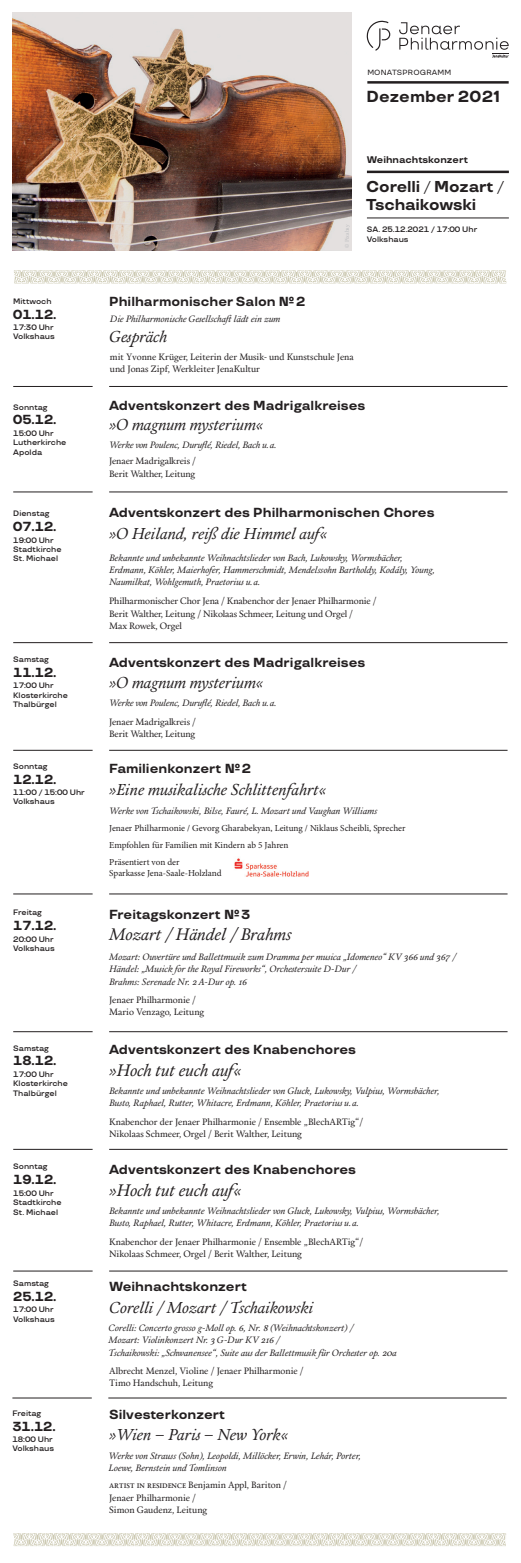
<style>
.page{position:relative;width:521px;height:1563px;background:#fff}
.page>*{position:absolute;margin:0;border:0;box-sizing:border-box;transform-origin:0 0}
.t1{font:italic 16.62px "Calendas Plus";color:#231f20}
.t2{font:700 16.01px "TT Travels";color:#231f20}
.t3{font:italic 15.75px "Calendas Plus";color:#231f20}
.t4{font:700 15.75px/17.5px "TT Travels";letter-spacing:-.01em;color:#231f20}
.t5{font:700 13.12px "TT Travels";color:#231f20}
.t6{font:700 9.62px "TT Travels";color:#231f20}
.t7{font:italic 9.19px/12.2px "Calendas Plus";color:#231f20}
.t8{font:9.19px/12.2px "Calendas Plus";color:#231f20}
.t9{font:9.19px/17.2px "Minion Pro";color:#231f20}
.t10{font:600 7.88px/9.5px "TT Travels";color:#231f20}
.t11{font:500 7.52px "TT Travels";letter-spacing:.02em;color:#231f20}
.t12{font:5.25px "Calendas Plus";color:#bcbdc0}
.s1{font-weight:400}
</style>
<div class="page">
<img style="left:12px;top:12px;width:340px;height:238px">
<svg style="left:399px;top:22px;width:110px;height:35px"></svg>
<svg style="left:366px;top:21px;width:24px;height:30px"></svg>
<hr style="left:367px;top:81px;width:142px;height:3px;background:#231f20">
<hr style="left:13px;top:386px;width:80px;height:1px;background:#231f20">
<hr style="left:109px;top:386px;width:398px;height:1px;background:#231f20">
<hr style="left:13px;top:750px;width:80px;height:1px;background:#231f20">
<hr style="left:109px;top:750px;width:398px;height:1px;background:#231f20">
<hr style="left:13px;top:642px;width:80px;height:1px;background:#231f20">
<hr style="left:109px;top:642px;width:398px;height:1px;background:#231f20">
<hr style="left:13px;top:1149px;width:80px;height:1px;background:#231f20">
<hr style="left:109px;top:1149px;width:398px;height:1px;background:#231f20">
<hr style="left:367px;top:171px;width:142px;height:2px;background:#231f20">
<hr style="left:367px;top:217px;width:142px;height:1px;background:#231f20">
<hr style="left:13px;top:1270px;width:80px;height:1px;background:#231f20">
<hr style="left:109px;top:1270px;width:398px;height:1px;background:#231f20">
<hr style="left:12px;top:1397px;width:80px;height:1px;background:#231f20">
<hr style="left:108px;top:1397px;width:399px;height:1px;background:#231f20">
<svg style="left:14px;top:270px;width:493px;height:13px"></svg>
<svg style="left:13px;top:1533px;width:493px;height:13px"></svg>
<hr style="left:13px;top:491px;width:80px;height:1px;background:#231f20">
<hr style="left:109px;top:491px;width:398px;height:1px;background:#231f20">
<hr style="left:13px;top:893px;width:80px;height:1px;background:#231f20">
<hr style="left:109px;top:893px;width:398px;height:1px;background:#231f20">
<img style="left:234px;top:858px;width:75px;height:19px">
<hr style="left:13px;top:1031px;width:80px;height:1px;background:#231f20">
<hr style="left:109px;top:1031px;width:398px;height:1px;background:#231f20">
<p class="t11" style="left:367px;top:68px;width:85px">MONATSPROGRAMM</p>
<h2 class="t2" style="left:367px;top:86px;width:135px">Dezember 2021</h2>
<p class="t10" style="left:13px;top:296px;width:40px">Mittwoch</p>
<h3 class="t5" style="left:13px;top:306px;width:45px">01.12.</h3>
<p class="t10" style="left:13px;top:323px;width:43px">17:30 Uhr<br>Volkshaus</p>
<p class="t10" style="left:13px;top:402px;width:36px">Sonntag</p>
<h3 class="t5" style="left:13px;top:412px;width:45px">05.12.</h3>
<p class="t10" style="left:13px;top:428px;width:55px">15:00 Uhr<br>Lutherkirche<br>Apolda</p>
<p class="t10" style="left:13px;top:509px;width:38px">Dienstag</p>
<h3 class="t5" style="left:13px;top:519px;width:45px">07.12.</h3>
<p class="t10" style="left:13px;top:535px;width:50px">19:00 Uhr<br>Stadtkirche<br>St. Michael</p>
<p class="t10" style="left:13px;top:654px;width:37px">Samstag</p>
<h3 class="t5" style="left:13px;top:664px;width:45px">11.12.</h3>
<p class="t10" style="left:13px;top:681px;width:56px">17:00 Uhr<br>Klosterkirche<br>Thalbürgel</p>
<p class="t12" style="left:343px;top:248px;width:25px;rotate:-90deg">© Pixabay</p>
<p class="t6" style="left:367px;top:154px;width:103px">Weihnachtskonzert</p>
<h3 class="t4" style="left:366px;top:179px;width:139px">Corelli <span class="s1">/</span> Mozart <span class="s1">/<br></span>Tschaikowski</h3>
<p class="t10" style="left:367px;top:225px;width:112px">SA. 25.12.2021 / 17:00 Uhr<br>Volkshaus</p>
<h3 class="t5" style="left:109px;top:293px;width:198px">Philharmonischer Salon №2</h3>
<p class="t7" style="left:110px;top:312px;width:172px">Die Philharmonische Gesellschaftlädt ein zum</p>
<h3 class="t3" style="left:109px;top:325px;width:59px">Gespräch</h3>
<p class="t8" style="left:110px;top:350px;width:245px">mit Yvonne Krüger, Leiterin der Musik- und Kunstschule Jena und Jonas Zipf, Werkleiter JenaKultur</p>
<h3 class="t5" style="left:109px;top:397px;width:258px">Adventskonzert des Madrigalkreises</h3>
<h3 class="t3" style="left:109px;top:413px;width:155px">»O magnum mysterium«</h3>
<p class="t7" style="left:109px;top:438px;width:169px">Werke von Poulenc, Duruflé, Riedel, Bach u.a.</p>
<p class="t8" style="left:109px;top:455px;width:88px">Jenaer Madrigalkreis /<br>Berit Walther, Leitung</p>
<h3 class="t5" style="left:109px;top:504px;width:327px">Adventskonzert des Philharmonischen Chores</h3>
<h3 class="t3" style="left:109px;top:522px;width:221px">»O Heiland, reiß die Himmel auf«</h3>
<p class="t7" style="left:109px;top:551px;width:327px">Bekannte und unbekannte Weihnachtslieder von Bach, Lukowsky, Wormsbächer,<br>Erdmann, Köhler, Maierhofer, Hammerschmidt, Mendelssohn Bartholdy, Kodály, Young,<br>Naumilkat, Wohlgemuth, Praetorius u.a.</p>
<p class="t8" style="left:109px;top:595px;width:269px">Philharmonischer Chor Jena / Knabenchor der Jenaer Philharmonie /<br>Berit Walther, Leitung / Nikolaas Schmeer, Leitung und Orgel /<br>Max Rowek, Orgel</p>
<h3 class="t5" style="left:109px;top:654px;width:258px">Adventskonzert des Madrigalkreises</h3>
<h3 class="t3" style="left:109px;top:670px;width:155px">»O magnum mysterium«</h3>
<p class="t7" style="left:109px;top:697px;width:169px">Werke von Poulenc, Duruflé, Riedel, Bach u.a.</p>
<p class="t8" style="left:109px;top:715px;width:88px">Jenaer Madrigalkreis /<br>Berit Walther, Leitung</p>
<p class="t10" style="left:13px;top:761px;width:36px">Sonntag</p>
<h3 class="t5" style="left:109px;top:760px;width:143px">Familienkonzert №2</h3>
<h3 class="t5" style="left:13px;top:771px;width:45px">12.12.</h3>
<p class="t10" style="left:13px;top:787px;width:73px">11:00 / 15:00 Uhr<br>Volkshaus</p>
<h3 class="t3" style="left:109px;top:778px;width:218px">»Eine musikalische Schlittenfahrt«</h3>
<p class="t10" style="left:13px;top:908px;width:30px">Freitag</p>
<h3 class="t5" style="left:13px;top:917px;width:45px">17.12.</h3>
<p class="t10" style="left:13px;top:934px;width:43px">20:00 Uhr<br>Volkshaus</p>
<p class="t10" style="left:13px;top:1043px;width:37px">Samstag</p>
<h3 class="t5" style="left:13px;top:1053px;width:45px">18.12.</h3>
<p class="t10" style="left:13px;top:1069px;width:56px">17:00 Uhr<br>Klosterkirche<br>Thalbürgel</p>
<p class="t10" style="left:13px;top:1162px;width:36px">Sonntag</p>
<h3 class="t5" style="left:13px;top:1171px;width:45px">19.12.</h3>
<p class="t10" style="left:13px;top:1188px;width:50px">15:00 Uhr<br>Stadtkirche<br>St. Michael</p>
<p class="t10" style="left:13px;top:1278px;width:37px">Samstag</p>
<h3 class="t5" style="left:13px;top:1288px;width:45px">25.12.</h3>
<p class="t10" style="left:13px;top:1305px;width:43px">17:00 Uhr<br>Volkshaus</p>
<p class="t10" style="left:12px;top:1408px;width:30px">Freitag</p>
<h3 class="t5" style="left:12px;top:1418px;width:45px">31.12.</h3>
<p class="t10" style="left:12px;top:1434px;width:43px">18:00 Uhr<br>Volkshaus</p>
<p class="t7" style="left:109px;top:804px;width:269px">Werke von Tschaikowski, Bilse, Fauré, L. Mozart und Vaughan Williams</p>
<p class="t9" style="left:109px;top:819px;width:298px">Jenaer Philharmonie / Gevorg Gharabekyan, Leitung / Niklaus Scheibli, Sprecher<br>Empfohlen für Familien mit Kindern ab 5 Jahren<br>Präsentiert von der</p>
<p class="t9" style="left:109px;top:865px;width:114px">Sparkasse Jena-Saale-Holzland</p>
<h3 class="t5" style="left:109px;top:906px;width:143px">Freitagskonzert №3</h3>
<h1 class="t1" style="left:109px;top:922px;width:184px">Mozart / Händel / Brahms</h1>
<p class="t7" style="left:109px;top:950px;width:348px">Mozart: Ouvertüre und Ballettmusik zum Dramma per musica „Idomeneo“ KV 366 und 367 /<br>Händel: „Musick for the Royal Fireworks“, Orchestersuite D-Dur /<br>Brahms: Serenade Nr. 2 A-Dur op. 16</p>
<p class="t8" style="left:109px;top:993px;width:97px">Jenaer Philharmonie /<br>Mario Venzago, Leitung</p>
<h3 class="t5" style="left:109px;top:1041px;width:248px">Adventskonzert des Knabenchores</h3>
<h1 class="t1" style="left:109px;top:1058px;width:135px">»Hoch tut euch auf«</h1>
<p class="t7" style="left:109px;top:1084px;width:332px">Bekannte und unbekannte Weihnachtslieder von Gluck, Lukowsky, Vulpius, Wormsbächer,<br>Busto, Raphael, Rutter, Whitacre, Erdmann, Köhler, Praetorius u.a.</p>
<p class="t8" style="left:109px;top:1115px;width:255px">Knabenchor der Jenaer Philharmonie / Ensemble „BlechARTig“/<br>Nikolaas Schmeer, Orgel / Berit Walther, Leitung</p>
<h3 class="t5" style="left:109px;top:1161px;width:248px">Adventskonzert des Knabenchores</h3>
<h1 class="t1" style="left:109px;top:1178px;width:135px">»Hoch tut euch auf«</h1>
<p class="t7" style="left:109px;top:1204px;width:332px">Bekannte und unbekannte Weihnachtslieder von Gluck, Lukowsky, Vulpius, Wormsbächer,<br>Busto, Raphael, Rutter, Whitacre, Erdmann, Köhler, Praetorius u.a.</p>
<p class="t8" style="left:109px;top:1235px;width:255px">Knabenchor der Jenaer Philharmonie / Ensemble „BlechARTig“/<br>Nikolaas Schmeer, Orgel / Berit Walther, Leitung</p>
<h3 class="t5" style="left:109px;top:1278px;width:139px">Weihnachtskonzert</h3>
<h3 class="t3" style="left:109px;top:1295px;width:205px">Corelli / Mozart / Tschaikowski</h3>
<p class="t7" style="left:109px;top:1321px;width:289px">Corelli: Concerto grosso g-Moll op. 6, Nr. 8 (Weihnachtskonzert) /<br>Mozart: Violinkonzert Nr. 3 G-Dur KV 216 /<br>Tschaikowski: „Schwanensee“, Suite aus der Ballettmusik für Orchester op. 20a</p>
<p class="t8" style="left:109px;top:1364px;width:196px">Albrecht Menzel, Violine / Jenaer Philharmonie /<br>Timo Handschuh, Leitung</p>
<h3 class="t5" style="left:109px;top:1406px;width:118px">Silvesterkonzert</h3>
<h3 class="t3" style="left:109px;top:1423px;width:180px">»Wien – Paris – New York«</h3>
<p class="t7" style="left:109px;top:1449px;width:254px">Werke von Strauss (Sohn), Leopoldi, Millöcker, Erwin, Lehár, Porter,<br>Loewe, Bernstein und Tomlinson</p>
<p class="t8" style="left:109px;top:1478px;width:179px">artist in residence Benjamin Appl, Bariton /<br>Jenaer Philharmonie /<br>Simon Gaudenz, Leitung</p>
</div>
